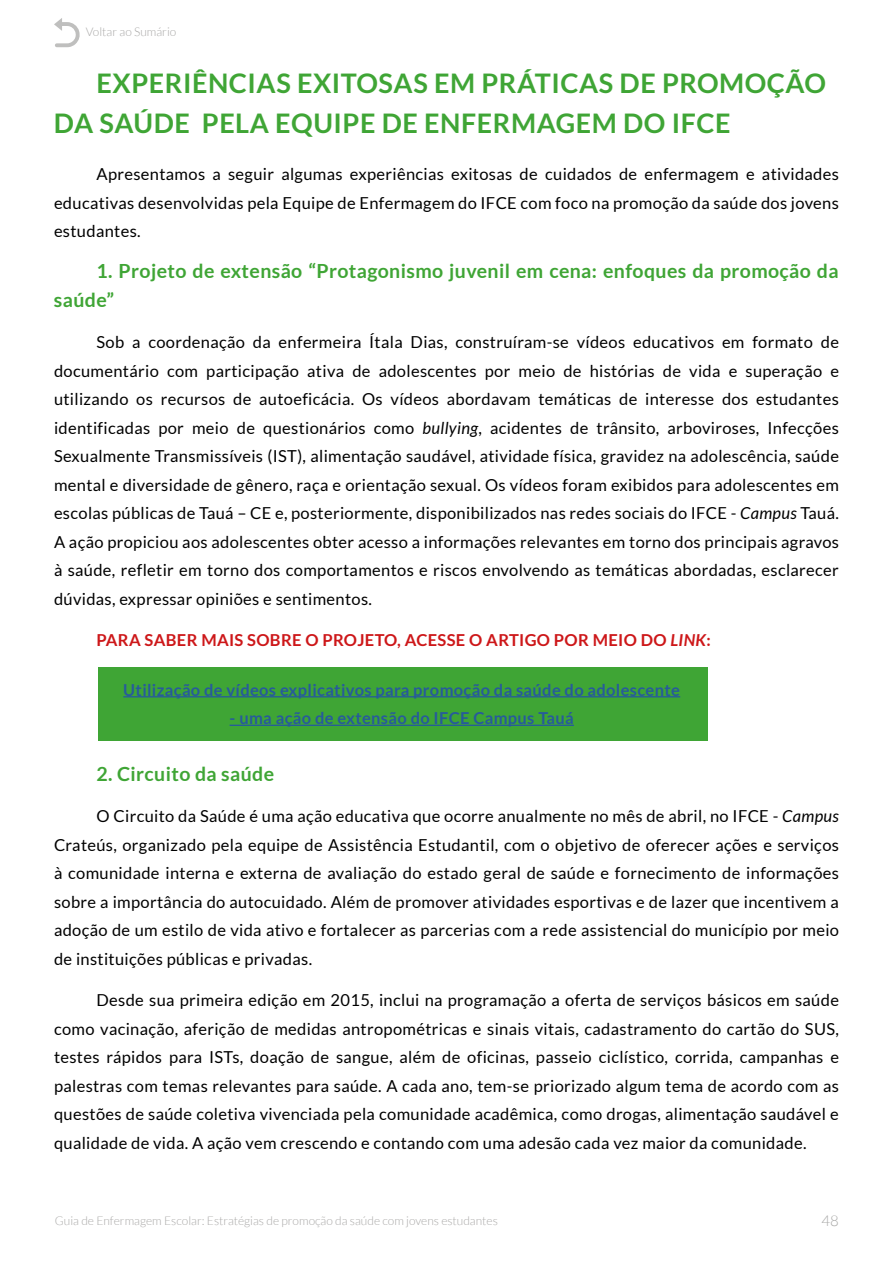
<style>
.page{position:relative;width:893px;height:1263px;background:#fff}
.page>*{position:absolute;margin:0;border:0;box-sizing:border-box;transform-origin:0 0}
.t1{font:700 27px/40.5px "Lato";letter-spacing:.02em;color:#3fa535}
.t2{font:700 19.5px/28.5px "Lato";letter-spacing:.02em;color:#3fa535}
.t3{font:16.5px/28.5px "Lato";letter-spacing:.02em;color:#000;text-align:justify}
.t4{font:700 16.5px "Lato";letter-spacing:.02em;color:#275b9b}
.t5{font:700 16.5px "Lato";letter-spacing:.02em;color:#cd1719}
.t6{font:300 15px "Lato";color:#a9a9a8}
.t7{font:300 12px "Lato";color:#a9a8a7}
.s1{font-style:italic}
</style>
<div class="page">
<svg style="left:54px;top:18px;width:26px;height:29px"></svg>
<div style="left:99px;top:668px;width:609px;height:73px;background:#3fa535"></div>
<hr style="left:123px;top:696px;width:557px;height:1px;background:#275b9b">
<hr style="left:230px;top:725px;width:344px;height:1px;background:#275b9b">
<p class="t7" style="left:86px;top:26px;width:92px">Voltar ao Sumário</p>
<h1 class="t1" style="left:54px;top:62px;width:774px;text-indent:43px">EXPERIÊNCIAS EXITOSAS EM PRÁTICAS DE PROMOÇÃO<br>DA SAÚDE PELA EQUIPE DE ENFERMAGEM DO IFCE</h1>
<p class="t3" style="left:54px;top:160px;width:786px;text-indent:43px">Apresentamos a seguir algumas experiências exitosas de cuidados de enfermagem e atividades educativas desenvolvidas pela Equipe de Enfermagem do IFCE com foco na promoção da saúde dos jovens estudantes.</p>
<p class="t2" style="left:54px;top:257px;width:786px;text-indent:43px">1. Projeto de extensão “Protagonismo juvenil em cena: enfoques da promoção da saúde”</p>
<p class="t3" style="left:54px;top:328px;width:787px;text-indent:43px">Sob a coordenação da enfermeira Ítala Dias, construíram-se vídeos educativos em formato de documentário com participação ativa de adolescentes por meio de histórias de vida e superação e utilizando os recursos de autoeficácia. Os vídeos abordavam temáticas de interesse dos estudantes identificadas por meio de questionários como <span class="s1">bullying</span>, acidentes de trânsito, arboviroses, Infecções Sexualmente Transmissíveis (IST), alimentação saudável, atividade física, gravidez na adolescência, saúde mental e diversidade de gênero, raça e orientação sexual. Os vídeos foram exibidos para adolescentes em escolas públicas de Tauá – CE e, posteriormente, disponibilizados nas redes sociais do IFCE - <span class="s1">Campus</span> Tauá.<br>A ação propiciou aos adolescentes obter acesso a informações relevantes em torno dos principais agravos à saúde, refletir em torno dos comportamentos e riscos envolvendo as temáticas abordadas, esclarecer dúvidas, expressar opiniões e sentimentos.</p>
<p class="t5" style="left:97px;top:630px;width:616px">PARA SABER MAIS SOBRE O PROJETO, ACESSE O ARTIGO POR MEIO DO <span class="s1">LINK</span>:</p>
<p class="t4" style="left:123px;top:680px;width:558px">Utilização de vídeos explicativos para promoção da saúde do adolescente</p>
<p class="t4" style="left:230px;top:709px;width:346px">- uma ação de extensão do IFCE Campus Tauá</p>
<p class="t2" style="left:97px;top:759px;width:179px">2. Circuito da saúde</p>
<p class="t3" style="left:54px;top:802px;width:787px;text-indent:43px">O Circuito da Saúde é uma ação educativa que ocorre anualmente no mês de abril, no IFCE - <span class="s1">Campus </span>Crateús, organizado pela equipe de Assistência Estudantil, com o objetivo de oferecer ações e serviços à comunidade interna e externa de avaliação do estado geral de saúde e fornecimento de informações sobre a importância do autocuidado. Além de promover atividades esportivas e de lazer que incentivem a adoção de um estilo de vida ativo e fortalecer as parcerias com a rede assistencial do município por meio de instituições públicas e privadas.</p>
<p class="t3" style="left:54px;top:986px;width:787px;text-indent:43px">Desde sua primeira edição em 2015, inclui na programação a oferta de serviços básicos em saúde como vacinação, aferição de medidas antropométricas e sinais vitais, cadastramento do cartão do SUS, testes rápidos para ISTs, doação de sangue, além de oficinas, passeio ciclístico, corrida, campanhas e palestras com temas relevantes para saúde. A cada ano, tem-se priorizado algum tema de acordo com as questões de saúde coletiva vivenciada pela comunidade acadêmica, como drogas, alimentação saudável e qualidade de vida. A ação vem crescendo e contando com uma adesão cada vez maior da comunidade.</p>
<p class="t7" style="left:55px;top:1214px;width:444px">Guia de Enfermagem Escolar: Estratégias de promoção da saúde com jovens estudantes</p>
<p class="t6" style="left:822px;top:1212px;width:19px">48</p>
</div>
